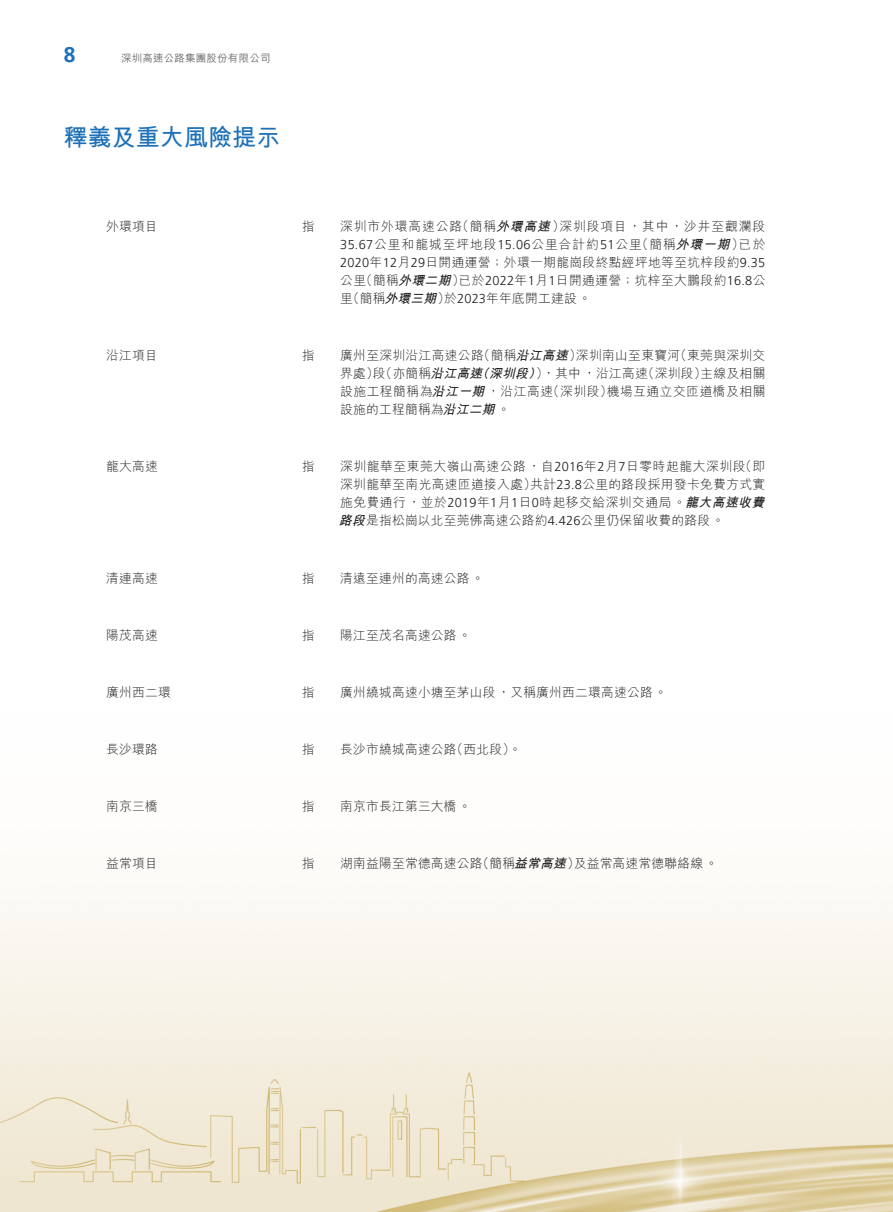
<style>
.page{position:relative;width:893px;height:1212px;background:#fff}
.page>*{position:absolute;margin:0;border:0;box-sizing:border-box;transform-origin:0 0}
.t1{font:700 24px "M Hei HK";color:#1d71b8}
.t2{font:700 21px "Frutiger LT Pro";color:#1d71b8}
.t3{font:300 12.75px/18px "M Hei HK";letter-spacing:.015em;color:#1c1c1b;text-align:justify}
.t4{font:500 10.5px "M Hei HK";letter-spacing:.015em;color:#6f6f6f}
.s1{font-weight:700;font-style:italic}
.s2{font-family:"Frutiger LT Pro"}
</style>
<div class="page">
<img style="left:0;top:894px;width:893px;height:318px">
<h2 class="t2" style="left:64px;top:42px;width:13px">8</h2>
<p class="t4" style="left:121px;top:51px;width:151px">深圳高速公路集團股份有限公司</p>
<h1 class="t1" style="left:64px;top:119px;width:218px">釋義及重大風險提示</h1>
<p class="t3" style="left:106px;top:217px;width:53px">外環項目</p>
<p class="t3" style="left:302px;top:217px;width:14px">指</p>
<p class="t3" style="left:340px;top:217px;width:427px">深圳市外環高速公路（簡稱<span class="s1">外環高速</span>）深圳段項目，其中，沙井至觀瀾段<span class="s2">35.67</span>公里和龍城至坪地段<span class="s2">15.06</span>公里合計約<span class="s2">51</span>公里（簡稱<span class="s1">外環一期</span>）已於<span class="s2">2020</span>年<span class="s2">12</span>月<span class="s2">29</span>日開通運營；外環一期龍崗段終點經坪地等至坑梓段約<span class="s2">9.35</span>公里（簡稱<span class="s1">外環二期</span>）已於<span class="s2">2022</span>年<span class="s2">1</span>月<span class="s2">1</span>日開通運營；坑梓至大鵬段約<span class="s2">16.8</span>公里（簡稱<span class="s1">外環三期</span>）於<span class="s2">2023</span>年年底開工建設。</p>
<p class="t3" style="left:106px;top:346px;width:53px">沿江項目</p>
<p class="t3" style="left:302px;top:346px;width:14px">指</p>
<p class="t3" style="left:340px;top:346px;width:427px">廣州至深圳沿江高速公路（簡稱<span class="s1">沿江高速</span>）深圳南山至東寶河（東莞與深圳交界處）段（亦簡稱<span class="s1">沿江高速（深圳段）</span>），其中，沿江高速（深圳段）主線及相關設施工程簡稱為<span class="s1">沿江一期</span>，沿江高速（深圳段）機場互通立交匝道橋及相關設施的工程簡稱為<span class="s1">沿江二期</span>。</p>
<p class="t3" style="left:106px;top:457px;width:53px">龍大高速</p>
<p class="t3" style="left:302px;top:457px;width:14px">指</p>
<p class="t3" style="left:339px;top:457px;width:431px;text-align:left">深圳龍華至東莞大嶺山高速公路，自<span class="s2">2016</span>年<span class="s2">2</span>月<span class="s2">7</span>日零時起龍大深圳段（即深圳龍華至南光高速匝道接入處）共計<span class="s2">23.8</span>公里的路段採用發卡免費方式實施免費通行，並於<span class="s2">2019</span>年<span class="s2">1</span>月<span class="s2">1</span>日<span class="s2">0</span>時起移交給深圳交通局。<span class="s1">龍大高速收費路段</span>是指松崗以北至莞佛高速公路約<span class="s2">4.426</span>公里仍保留收費的路段。</p>
<p class="t3" style="left:106px;top:568px;width:53px">清連高速</p>
<p class="t3" style="left:302px;top:568px;width:14px">指</p>
<p class="t3" style="left:340px;top:568px;width:146px">清遠至連州的高速公路。</p>
<p class="t3" style="left:106px;top:626px;width:53px">陽茂高速</p>
<p class="t3" style="left:302px;top:626px;width:14px">指</p>
<p class="t3" style="left:340px;top:626px;width:133px">陽江至茂名高速公路。</p>
<p class="t3" style="left:106px;top:683px;width:66px">廣州西二環</p>
<p class="t3" style="left:302px;top:683px;width:14px">指</p>
<p class="t3" style="left:340px;top:683px;width:329px">廣州繞城高速小塘至茅山段，又稱廣州西二環高速公路。</p>
<p class="t3" style="left:106px;top:740px;width:53px">長沙環路</p>
<p class="t3" style="left:302px;top:740px;width:14px">指</p>
<p class="t3" style="left:340px;top:740px;width:183px">長沙市繞城高速公路（西北段）。</p>
<p class="t3" style="left:106px;top:797px;width:53px">南京三橋</p>
<p class="t3" style="left:302px;top:797px;width:14px">指</p>
<p class="t3" style="left:340px;top:797px;width:133px">南京市長江第三大橋。</p>
<p class="t3" style="left:106px;top:854px;width:53px">益常項目</p>
<p class="t3" style="left:302px;top:854px;width:14px">指</p>
<p class="t3" style="left:340px;top:854px;width:379px">湖南益陽至常德高速公路（簡稱<span class="s1">益常高速</span>）及益常高速常德聯絡線。</p>
</div>
